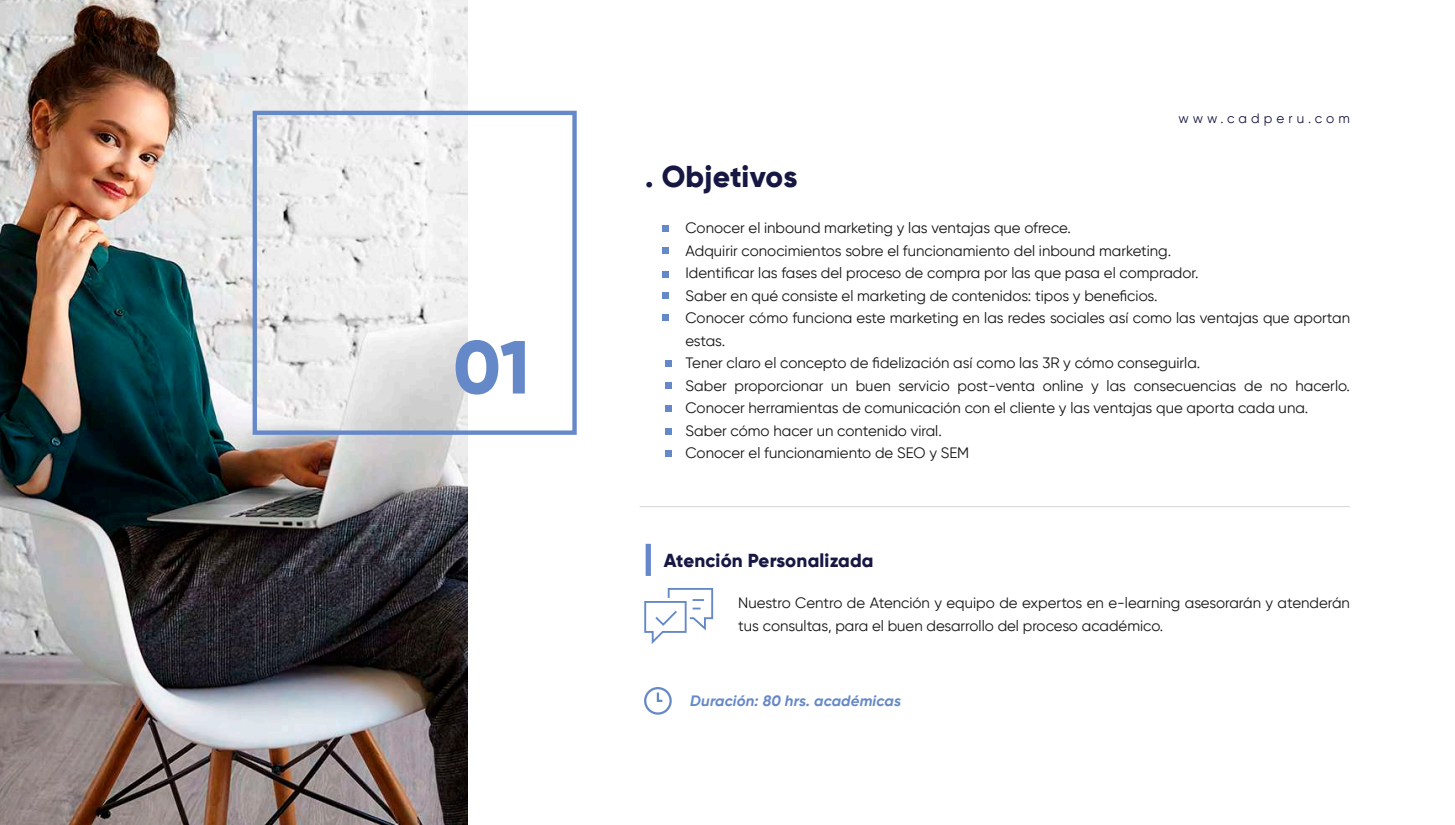
<style>
.page{position:relative;width:1455px;height:825px;background:#fff}
.page>*{position:absolute;margin:0;border:0;box-sizing:border-box;transform-origin:0 0}
.t1{font:800 75px "Gilroy";color:#6588c8}
.t2{font:800 30px "Gilroy";color:#171743}
.t3{font:800 18.75px "Gilroy";letter-spacing:.01em;color:#171743}
.t4{font:15px/22.5px "Gilroy";color:#151515}
.t5{font:italic 700 15px "Gilroy";letter-spacing:.01em;color:#6588c8}
.t6{font:13.5px "Gilroy";letter-spacing:.3em;color:#171743}
</style>
<div class="page">
<img style="left:0;top:0;width:468px;height:825px">
<div style="left:253px;top:111px;width:324px;height:324px;border:4px solid #6588c8"></div>
<div style="left:644px;top:687px;width:28px;height:28px;border:2px solid #6588c8;border-radius:50%"></div>
<svg style="left:656px;top:690px;width:9px;height:12px"></svg>
<div style="left:646px;top:544px;width:5px;height:32px;background:#6588c8"></div>
<svg style="left:644px;top:588px;width:70px;height:56px"></svg>
<hr style="left:640px;top:506px;width:710px;height:1px;background:#d4d4d4">
<div style="left:662px;top:225px;width:7px;height:6px;background:#6588c8"></div>
<div style="left:662px;top:247px;width:7px;height:6px;background:#6588c8"></div>
<div style="left:662px;top:272px;width:7px;height:6px;background:#6588c8"></div>
<div style="left:662px;top:292px;width:7px;height:6px;background:#6588c8"></div>
<div style="left:662px;top:315px;width:7px;height:6px;background:#6588c8"></div>
<svg style="left:666px;top:360px;width:6px;height:6px"></svg>
<svg style="left:666px;top:383px;width:6px;height:6px"></svg>
<svg style="left:666px;top:405px;width:6px;height:6px"></svg>
<svg style="left:666px;top:428px;width:6px;height:6px"></svg>
<svg style="left:666px;top:451px;width:6px;height:6px"></svg>
<h1 class="t1" style="left:453px;top:320px;width:78px">01</h1>
<h2 class="t2" style="left:645px;top:158px;width:154px">. Objetivos</h2>
<p class="t6" style="left:1178px;top:110px;width:173px">www.cadperu.com</p>
<p class="t4" style="left:686px;top:217px;width:666px">Conocer el inbound marketing y las ventajas que ofrece.<br>Adquirir conocimientos sobre el funcionamiento del inbound marketing.<br>Identificar las fases del proceso de compra por las que pasa el comprador.<br>Saber en qué consiste el marketing de contenidos: tipos y beneficios.<br>Conocer cómo funciona este marketing en las redes sociales así como las ventajas que aportan estas.<br>Tener claro el concepto de fidelización así como las 3R y cómo conseguirla.<br>Saber proporcionar un buen servicio post-venta online y las consecuencias de no hacerlo.<br>Conocer herramientas de comunicación con el cliente y las ventajas que aporta cada una.<br>Saber cómo hacer un contenido viral.<br>Conocer el funcionamiento de SEO y SEM</p>
<p class="t3" style="left:664px;top:549px;width:211px">Atención Personalizada</p>
<p class="t4" style="left:738px;top:591px;width:613px">Nuestro Centro de Atención y equipo de expertos en e-learning asesorarán y atenderán tus consultas, para el buen desarrollo del proceso académico.</p>
<p class="t5" style="left:690px;top:691px;width:212px">Duración: 80 hrs. académicas</p>
</div>
